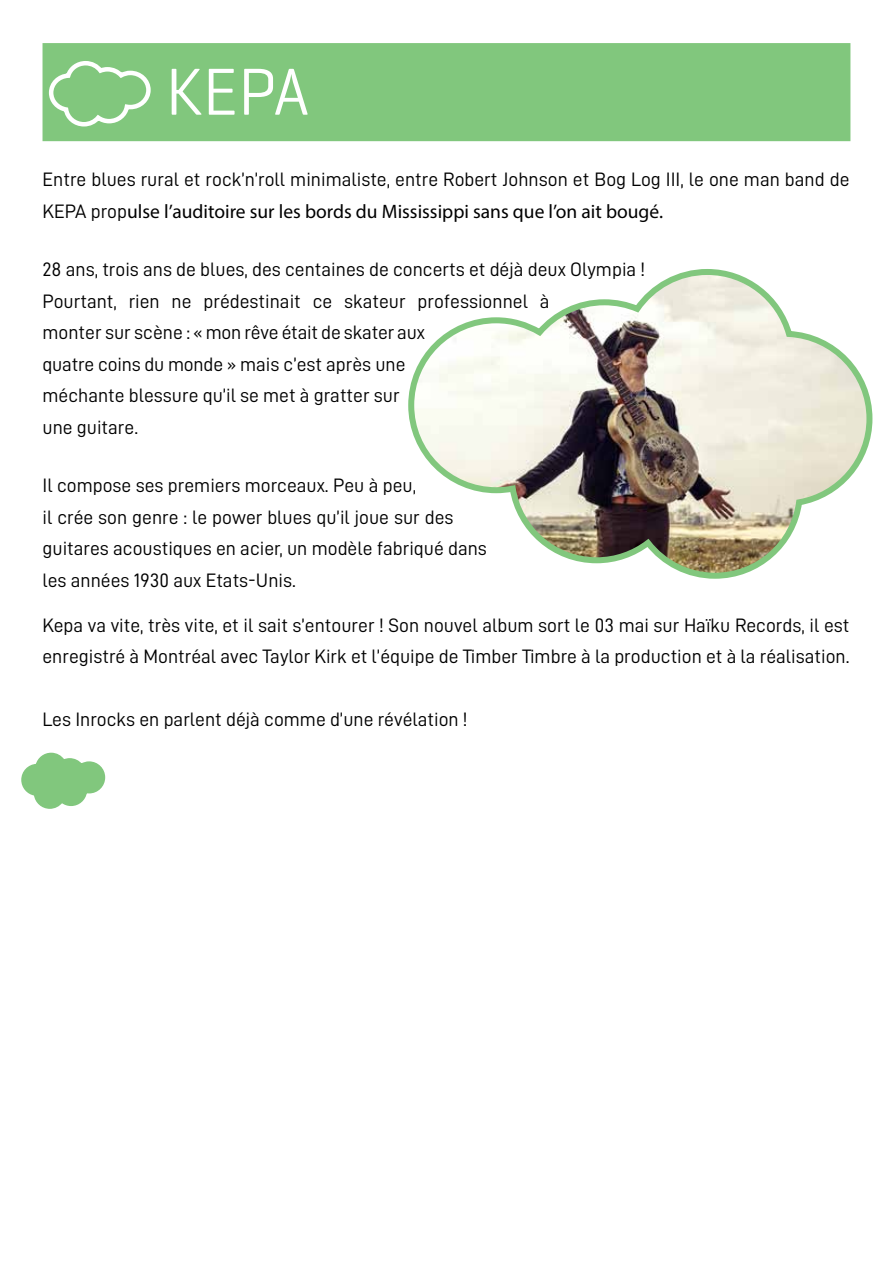
<style>
.page{position:relative;width:893px;height:1263px;background:#fff}
.page>*{position:absolute;margin:0;border:0;box-sizing:border-box;transform-origin:0 0}
.t1{font:67.5px "Geogrotesque";color:#fff}
.t2{font:19.5px/31.5px "D DIN";color:#000}
.t3{font:19.5px "Myriad Pro";color:#000}
.s1{font-family:"D DIN"}
</style>
<div class="page">
<div style="left:53px;top:54px;width:787px;height:77px;background:#81c77d"></div>
<div style="left:43px;top:43px;width:807px;height:98px;border:21px solid #81c77d"></div>
<svg style="left:47px;top:59px;width:106px;height:70px"></svg>
<img style="left:408px;top:269px;width:465px;height:310px">
<svg style="left:21px;top:752px;width:85px;height:57px"></svg>
<h1 class="t1" style="left:166px;top:50px;width:36px">KEPA</h1>
<p class="t2" style="left:43px;top:163px;width:808px">Entre blues rural et rock’n’roll minimaliste, entre Robert Johnson et Bog Log III, le one man band de</p>
<p class="t3" style="left:43px;top:199px;width:622px"><span class="s1">KEPA prop</span>ulse l’auditoire sur les bords du Mississippi sans que l’on ait bougé.</p>
<p class="t2" style="left:43px;top:253px;width:604px">28 ans, trois ans de blues, des centaines de concerts et déjà deux Olympia !<br>Pourtant, rien ne prédestinait ce skateur professionnel à<br>monter sur scène : « mon rêve était de skater aux<br>quatre coins du monde » mais c’est après une<br>méchante blessure qu’il se met à gratter sur<br>une guitare.</p>
<p class="t2" style="left:43px;top:469px;width:446px">Il compose ses premiers morceaux. Peu à peu,<br>il crée son genre : le power blues qu’il joue sur des guitares acoustiques en acier, un modèle fabriqué dans les années 1930 aux Etats-Unis.</p>
<p class="t2" style="left:43px;top:609px;width:808px">Kepa va vite, très vite, et il sait s’entourer ! Son nouvel album sort le 03 mai sur Haïku Records, il est enregistré à Montréal avec Taylor Kirk et l’équipe de Timber Timbre à la production et à la réalisation.</p>
<p class="t2" style="left:43px;top:703px;width:427px">Les Inrocks en parlent déjà comme d’une révélation !</p>
</div>
